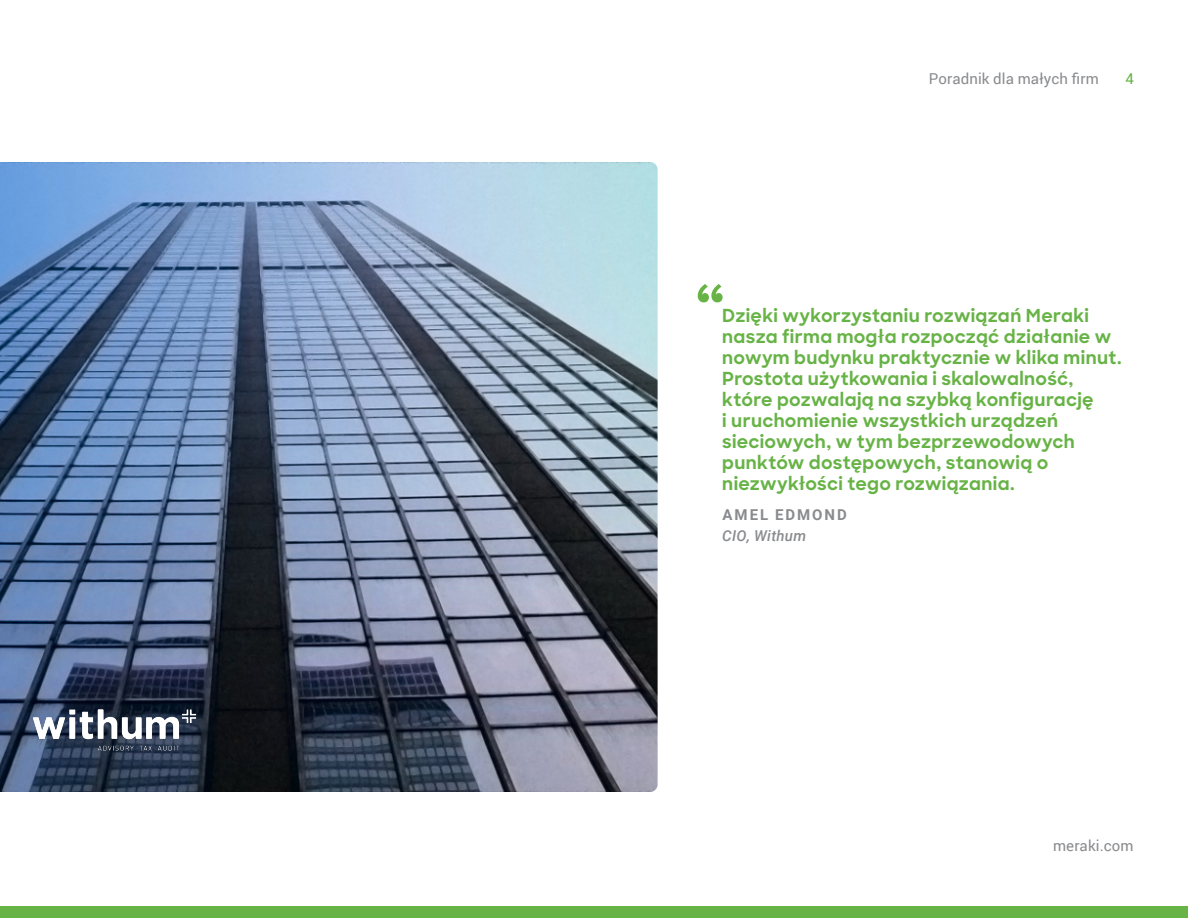
<style>
.page{position:relative;width:1188px;height:918px;background:#fff}
.page>*{position:absolute;margin:0;border:0;box-sizing:border-box;transform-origin:0 0}
._1_-_Quote_-_Mark{font:700 60px "Sharp Sans";color:#67b346}
._2_-_Quote_-_Text{font:700 18px/21px "Sharp Sans";letter-spacing:.015em;color:#67b346}
.t1{font:15px "Roboto";letter-spacing:.01em;color:#898b8e}
._3_-_Quote_-_Author{font:700 15px "Roboto";letter-spacing:.135em;color:#898b8e}
._4_-_Quote_-_Author{font:italic 500 15px "Roboto";letter-spacing:.02em;color:#898b8e}
.t2{font:15px "Roboto";color:#67b346}
</style>
<div class="page">
<img style="left:0;top:162px;width:658px;height:630px">
<div style="left:0;top:906px;width:1188px;height:12px;background:#67b346"></div>
<img style="left:28px;top:681px;width:171px;height:97px">
<p class="t1" style="left:929px;top:68px;width:171px">Poradnik dla małych firm</p>
<p class="t2" style="left:1126px;top:68px;width:10px">4</p>
<p class="_1_-_Quote_-_Mark" style="left:695px;top:262px;width:31px">“</p>
<p class="_2_-_Quote_-_Text" style="left:722px;top:305px;width:401px">Dzięki wykorzystaniu rozwiązań Meraki nasza firma mogła rozpocząć działanie w nowym budynku praktycznie w klika minut.<br>Prostota użytkowania i skalowalność, które pozwalają na szybką konfigurację<br>i uruchomienie wszystkich urządzeń sieciowych, w tym bezprzewodowych punktów dostępowych, stanowią o niezwykłości tego rozwiązania.</p>
<p class="_3_-_Quote_-_Author" style="left:723px;top:504px;width:126px">AMEL EDMOND</p>
<p class="_4_-_Quote_-_Author" style="left:722px;top:525px;width:86px">CIO, Withum</p>
<p class="t1" style="left:1053px;top:835px;width:82px">meraki.com</p>
</div>
